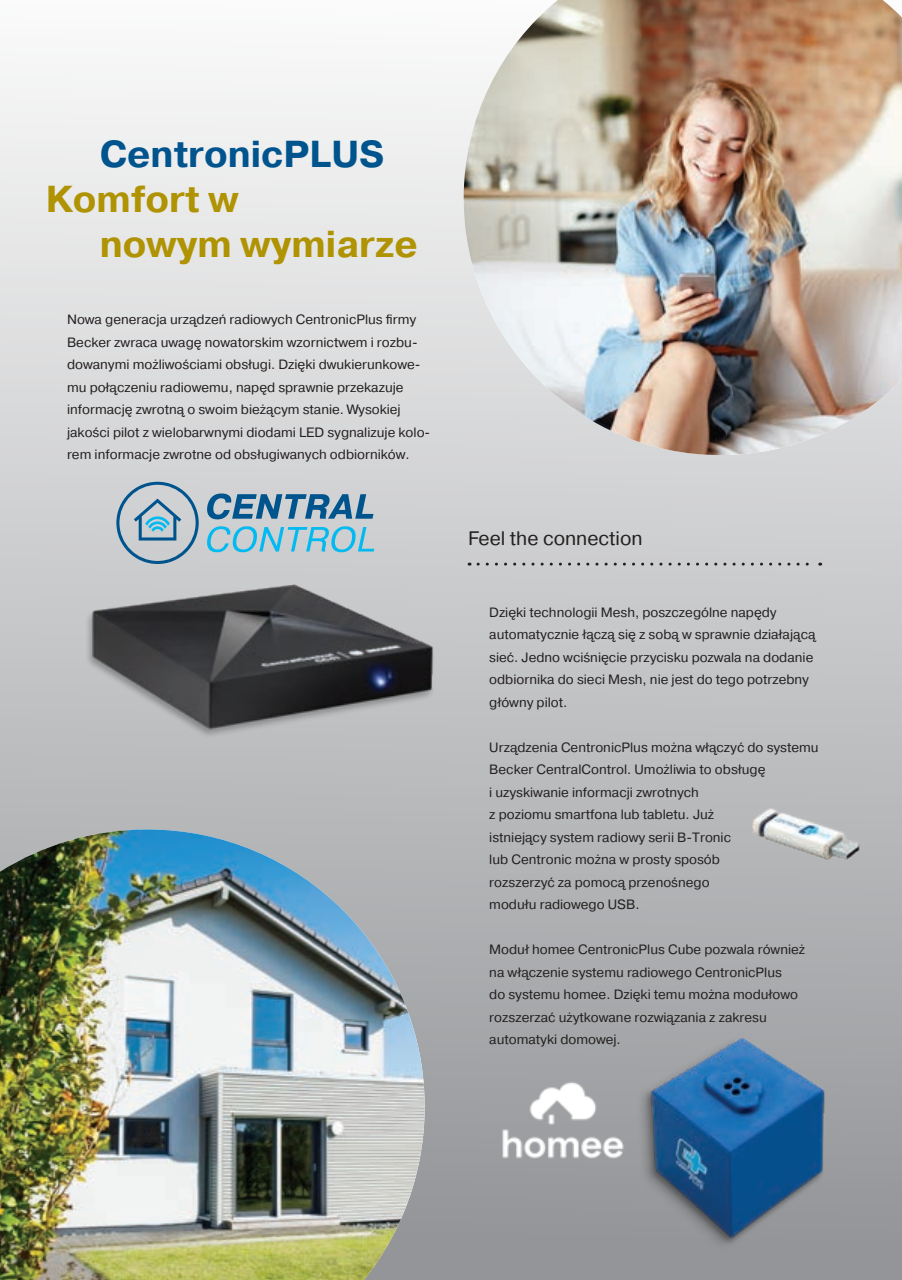
<style>
.page{position:relative;width:902px;height:1280px;background:#fff}
.page>*{position:absolute;margin:0;border:0;box-sizing:border-box;transform-origin:0 0}
.t1{font:700 37.5px/45px "Pragmatica";color:#b09302}
.t2{font:700 37.5px "Pragmatica";color:#00548e}
.t3{font:19.5px "Pragmatica";color:#231f20}
.t4{font:13.5px/22.5px "Pragmatica";color:#231f20}
</style>
<div class="page">
<div style="left:0;top:0;width:901px;height:1280px;background:linear-gradient(to bottom,#fbfbfb,#909296)"></div>
<img style="left:463px;top:0;width:438px;height:455px">
<img style="left:0;top:829px;width:424px;height:451px">
<img style="left:614px;top:1015px;width:213px;height:235px">
<img style="left:491px;top:1062px;width:136px;height:131px">
<img style="left:64px;top:511px;width:423px;height:282px">
<svg style="left:207px;top:493px;width:166px;height:26px;background:#6d95b1"></svg>
<svg style="left:207px;top:526px;width:167px;height:26px;background:#8ec8d9"></svg>
<svg style="left:116px;top:482px;width:83px;height:82px;background:#a5b9c5"></svg>
<svg style="left:478px;top:563px;width:342px;height:3px"></svg>
<img style="left:747px;top:786px;width:121px;height:99px">
<h1 class="t2" style="left:100px;top:129px;width:286px">CentronicPLUS</h1>
<h1 class="t1" style="left:100px;top:177px;width:319px;text-indent:-54px">Komfort w<br>nowym wymiarze</h1>
<p class="t4" style="left:67px;top:308px;width:365px">Nowa generacja urządzeń radiowych CentronicPlus firmy Becker zwraca uwagę nowatorskim wzornictwem i rozbu&shy;dowanymi możliwościami obsługi. Dzięki dwukierunkowe&shy;mu połączeniu radiowemu, napęd sprawnie przekazuje informację zwrotną o swoim bieżącym stanie. Wysokiej jakości pilot z wielobarwnymi diodami LED sygnalizuje kolo&shy;rem informacje zwrotne od obsługiwanych odbiorników.</p>
<h2 class="t3" style="left:468px;top:526px;width:176px">Feel the connection</h2>
<p class="t4" style="left:489px;top:601px;width:328px">Dzięki technologii Mesh, poszczególne napędy automatycznie łączą się z sobą w sprawnie działającą sieć. Jedno wciśnięcie przycisku pozwala na dodanie odbiornika do sieci Mesh, nie jest do tego potrzebny główny pilot.</p>
<p class="t4" style="left:489px;top:736px;width:331px">Urządzenia CentronicPlus można włączyć do systemu Becker CentralControl. Umożliwia to obsługę<br>i uzyskiwanie informacji zwrotnych<br>z poziomu smartfona lub tabletu. Już<br>istniejący system radiowy serii B-Tronic<br>lub Centronic można w prosty sposób<br>rozszerzyć za pomocą przenośnego<br>modułu radiowego USB.</p>
<p class="t4" style="left:489px;top:938px;width:317px">Moduł homee CentronicPlus Cube pozwala również na włączenie systemu radiowego CentronicPlus<br>do systemu homee. Dzięki temu można modułowo rozszerzać użytkowane rozwiązania z zakresu automatyki domowej.</p>
</div>
